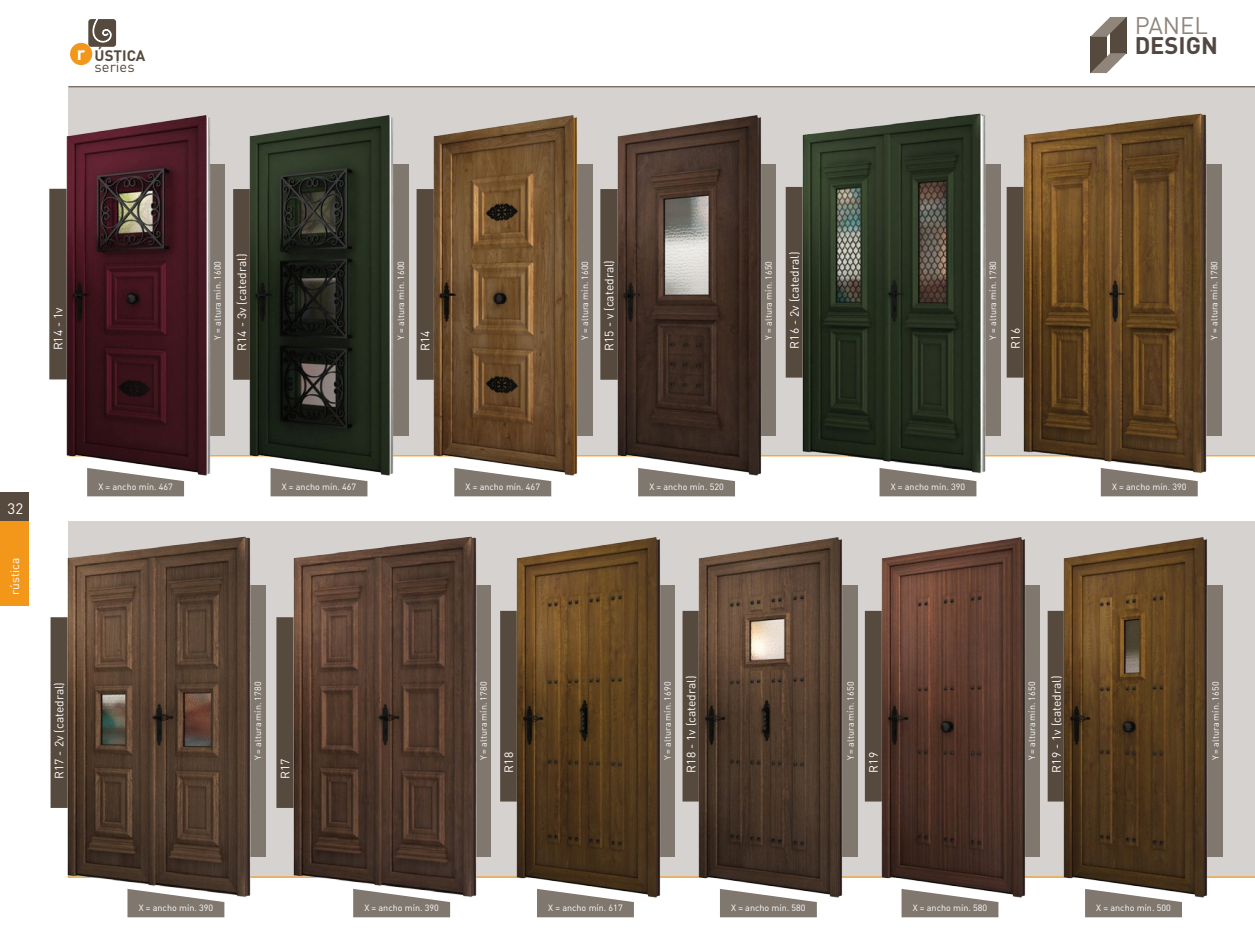
<style>
.page{position:relative;width:1255px;height:936px;background:#fff}
.page>*{position:absolute;margin:0;border:0;box-sizing:border-box;transform-origin:0 0}
.t1{font:700 23.7px "DIN";color:#534741}
.t2{font:23.7px "DIN";color:#8f857b}
.t3{font:700 15px "DIN";color:#56493d}
.t4{font:15px "DIN";color:#fff}
.t5{font:14.7px "DIN";color:#56493d}
.t6{font:12px "DIN";color:#fff}
.t7{font:9px "DIN";color:#fff}
.s1{font-size:18.75px;color:#fff}
</style>
<div class="page">
<div style="left:69px;top:521px;width:1185px;height:356px;background:#d5d2cf"></div>
<div style="left:69px;top:87px;width:1185px;height:369px;background:#d5d2cf"></div>
<hr style="left:69px;top:455px;width:1185px;height:1px;background:#f3971b">
<hr style="left:68px;top:876px;width:1186px;height:1px;background:#f3971b">
<hr style="left:69px;top:86px;width:1185px;height:1px;background:#56493d">
<div style="left:1090px;top:37px;width:16px;height:36px;background:#56493d"></div>
<div style="left:1110px;top:17px;width:16px;height:36px;background:#56493d"></div>
<svg style="left:1091px;top:53px;width:35px;height:20px"></svg>
<svg style="left:1090px;top:17px;width:36px;height:20px"></svg>
<div style="left:0;top:521px;width:28px;height:84px;background:#f3971b"></div>
<div style="left:0;top:492px;width:28px;height:29px;background:#56493d"></div>
<div style="left:69px;top:41px;width:25px;height:26px;background:#f3971b;border-radius:50%"></div>
<div style="left:67px;top:40px;width:28px;height:28px;border:3px solid #fff;border-radius:50%"></div>
<div style="left:88px;top:19px;width:28px;height:28px;background:#56493d;border-radius:3px"></div>
<svg style="left:92px;top:19px;width:20px;height:24px"></svg>
<svg style="left:537px;top:916px;width:97px;height:1px"></svg>
<div style="left:659px;top:585px;width:16px;height:271px;background:#80776e"></div>
<svg style="left:720px;top:916px;width:96px;height:1px"></svg>
<div style="left:842px;top:585px;width:16px;height:271px;background:#80776e"></div>
<svg style="left:901px;top:916px;width:97px;height:1px"></svg>
<div style="left:1023px;top:585px;width:16px;height:271px;background:#80776e"></div>
<svg style="left:1085px;top:916px;width:96px;height:1px"></svg>
<div style="left:1207px;top:585px;width:16px;height:271px;background:#80776e"></div>
<div style="left:682px;top:610px;width:18px;height:191px;background:#56493d"></div>
<div style="left:500px;top:610px;width:17px;height:191px;background:#56493d"></div>
<div style="left:1047px;top:610px;width:18px;height:191px;background:#56493d"></div>
<div style="left:864px;top:610px;width:18px;height:191px;background:#56493d"></div>
<svg style="left:270px;top:495px;width:97px;height:1px"></svg>
<div style="left:393px;top:164px;width:15px;height:272px;background:#80776e"></div>
<div style="left:233px;top:189px;width:18px;height:191px;background:#56493d"></div>
<svg style="left:87px;top:495px;width:97px;height:1px"></svg>
<div style="left:209px;top:164px;width:16px;height:272px;background:#80776e"></div>
<div style="left:49px;top:189px;width:18px;height:190px;background:#56493d"></div>
<svg style="left:454px;top:495px;width:97px;height:1px"></svg>
<div style="left:576px;top:164px;width:16px;height:272px;background:#80776e"></div>
<div style="left:416px;top:189px;width:18px;height:191px;background:#56493d"></div>
<svg style="left:638px;top:495px;width:97px;height:1px"></svg>
<div style="left:600px;top:189px;width:18px;height:191px;background:#56493d"></div>
<img style="left:241px;top:115px;width:162px;height:380px">
<img style="left:691px;top:537px;width:162px;height:379px">
<img style="left:1055px;top:537px;width:162px;height:379px">
<img style="left:58px;top:106px;width:162px;height:389px">
<img style="left:425px;top:115px;width:162px;height:380px">
<img style="left:609px;top:115px;width:160px;height:380px">
<img style="left:50px;top:521px;width:211px;height:397px">
<img style="left:261px;top:536px;width:246px;height:382px">
<img style="left:508px;top:537px;width:162px;height:379px">
<img style="left:873px;top:537px;width:162px;height:379px">
<img style="left:769px;top:86px;width:221px;height:411px">
<img style="left:990px;top:86px;width:247px;height:411px">
<h2 class="t3" style="left:77px;top:45px;width:70px"><span class="s1">r</span> ÚSTICA</h2>
<h3 class="t5" style="left:95px;top:57px;width:42px">series</h3>
<h1 class="t2" style="left:1134px;top:11px;width:75px">PANEL</h1>
<h1 class="t1" style="left:1134px;top:30px;width:85px">DESIGN</h1>
<h3 class="t6" style="left:51px;top:350px;width:45px;rotate:-90deg">R14 - 1v</h3>
<p class="t7" style="left:212px;top:339px;width:80px;rotate:-90deg">Y = altura mín. 1600</p>
<h3 class="t6" style="left:234px;top:351px;width:98px;rotate:-90deg">R14 - 3v (catedral)</h3>
<p class="t7" style="left:395px;top:339px;width:80px;rotate:-90deg">Y = altura mín. 1600</p>
<h3 class="t6" style="left:418px;top:351px;width:22px;rotate:-90deg">R14</h3>
<p class="t7" style="left:579px;top:339px;width:80px;rotate:-90deg">Y = altura mín. 1600</p>
<h3 class="t6" style="left:601px;top:351px;width:92px;rotate:-90deg">R15 - v (catedral)</h3>
<p class="t7" style="left:763px;top:339px;width:80px;rotate:-90deg">Y = altura mín. 1650</p>
<h3 class="t6" style="left:787px;top:348px;width:98px;rotate:-90deg">R16 - 2v (catedral)</h3>
<p class="t7" style="left:987px;top:339px;width:80px;rotate:-90deg">Y = altura mín. 1780</p>
<h3 class="t6" style="left:1007px;top:348px;width:22px;rotate:-90deg">R16</h3>
<p class="t7" style="left:1208px;top:339px;width:80px;rotate:-90deg">Y = altura mín. 1780</p>
<h2 class="t4" style="left:8px;top:499px;width:17px">32</h2>
<h3 class="t6" style="left:7px;top:594px;width:38px;rotate:-90deg">rústica</h3>
<p class="t7" style="left:98px;top:481px;width:76px">X = ancho mín. 467</p>
<h3 class="t6" style="left:52px;top:778px;width:98px;rotate:-90deg">R17 - 2v (catedral)</h3>
<p class="t7" style="left:282px;top:481px;width:76px">X = ancho mín. 467</p>
<p class="t7" style="left:252px;top:760px;width:80px;rotate:-90deg">Y = altura mín. 1780</p>
<h3 class="t6" style="left:278px;top:778px;width:22px;rotate:-90deg">R17</h3>
<p class="t7" style="left:465px;top:481px;width:76px">X = ancho mín. 467</p>
<p class="t7" style="left:478px;top:760px;width:80px;rotate:-90deg">Y = altura mín. 1780</p>
<h3 class="t6" style="left:501px;top:772px;width:22px;rotate:-90deg">R18</h3>
<p class="t7" style="left:649px;top:481px;width:76px">X = ancho mín. 520</p>
<p class="t7" style="left:662px;top:760px;width:80px;rotate:-90deg">Y = altura mín. 1690</p>
<h3 class="t6" style="left:683px;top:772px;width:98px;rotate:-90deg">R18 - 1v (catedral)</h3>
<p class="t7" style="left:890px;top:481px;width:76px">X = ancho mín. 390</p>
<p class="t7" style="left:1111px;top:481px;width:76px">X = ancho mín. 390</p>
<p class="t7" style="left:844px;top:760px;width:80px;rotate:-90deg">Y = altura mín. 1650</p>
<h3 class="t6" style="left:866px;top:772px;width:22px;rotate:-90deg">R19</h3>
<p class="t7" style="left:1026px;top:760px;width:80px;rotate:-90deg">Y = altura mín. 1650</p>
<h3 class="t6" style="left:1048px;top:772px;width:98px;rotate:-90deg">R19 - 1v (catedral)</h3>
<p class="t7" style="left:1209px;top:760px;width:80px;rotate:-90deg">Y = altura mín. 1650</p>
<p class="t7" style="left:139px;top:901px;width:76px">X = ancho mín. 390</p>
<p class="t7" style="left:364px;top:901px;width:76px">X = ancho mín. 390</p>
<p class="t7" style="left:548px;top:901px;width:76px">X = ancho mín. 617</p>
<p class="t7" style="left:731px;top:901px;width:76px">X = ancho mín. 580</p>
<p class="t7" style="left:912px;top:901px;width:76px">X = ancho mín. 580</p>
<p class="t7" style="left:1096px;top:901px;width:76px">X = ancho mín. 500</p>
</div>
